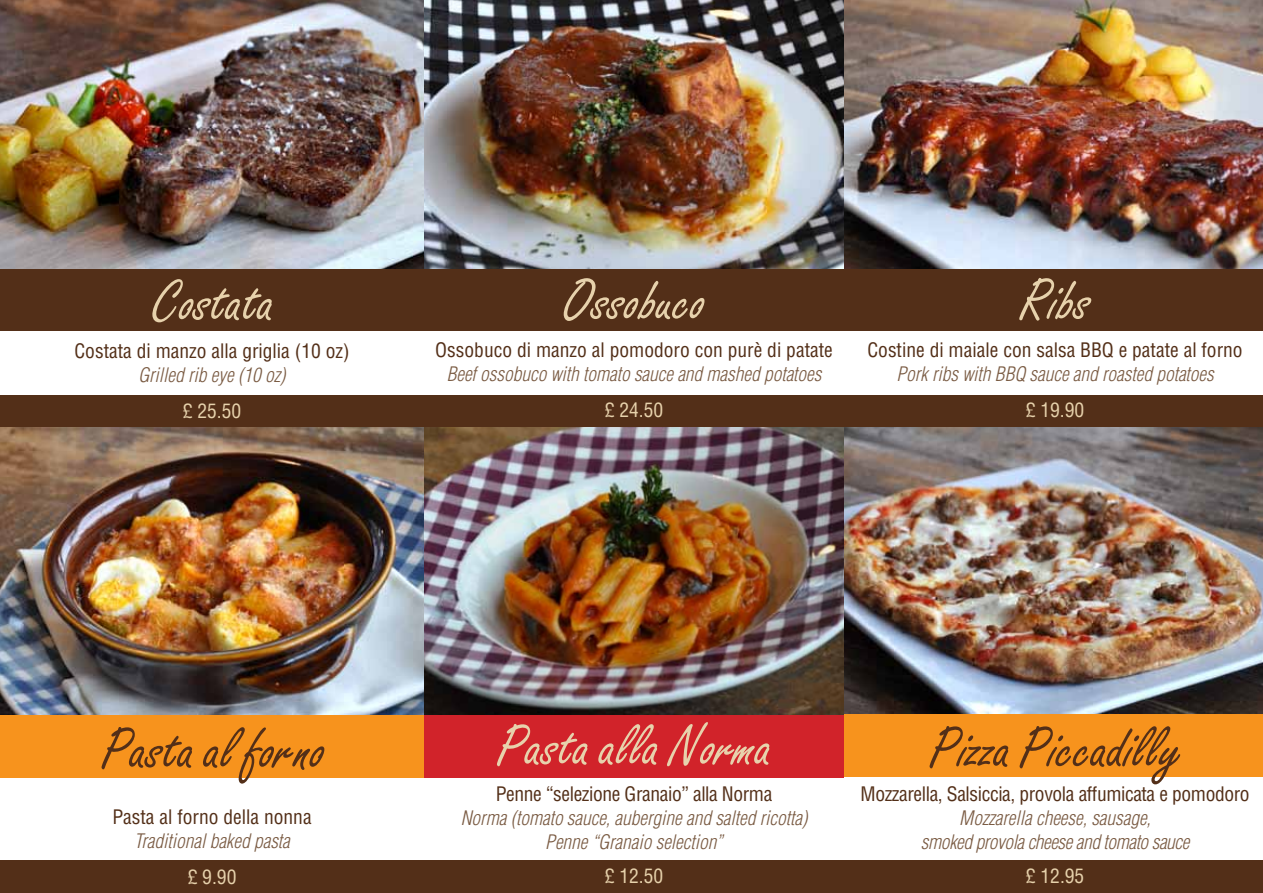
<style>
.page{position:relative;width:1263px;height:893px;background:#fff}
.page>*{position:absolute;margin:0;border:0;box-sizing:border-box;transform-origin:0 0}
.t1{font:60px "Freestyle Script";color:#e7d2ac}
.t2{font:60px "Freestyle Script";color:#532f18}
.t3{font:italic 300 condensed 19.5px/24px "Helvetica";color:#7a5b43;text-align:center}
.t4{font:condensed 19.5px "Helvetica";color:#532f18}
.t5{font:condensed 19.5px "Helvetica";letter-spacing:-.02em;color:#532f18}
.t6{font:italic 300 condensed 19.5px/24px "Helvetica";letter-spacing:-.02em;color:#7a5b43;text-align:center}
.t7{font:condensed 19.5px "Helvetica";color:#e7d2ac}
</style>
<div class="page">
<img style="left:0;top:427px;width:1263px;height:288px">
<div style="left:0;top:269px;width:1263px;height:62px;background:#532f18"></div>
<div style="left:0;top:396px;width:1263px;height:31px;background:#532f18"></div>
<div style="left:0;top:861px;width:1263px;height:32px;background:#532f18"></div>
<img style="left:0;top:0;width:1263px;height:269px">
<div style="left:844px;top:714px;width:419px;height:62px;background:#f7931d"></div>
<div style="left:423px;top:715px;width:421px;height:63px;background:#d1232a"></div>
<div style="left:0;top:715px;width:423px;height:62px;background:#f7931d"></div>
<h1 class="t1" style="left:152px;top:266px;width:122px">Costata</h1>
<p class="t4" style="left:74px;top:339px;width:277px">Costata di manzo alla griglia (10 oz)</p>
<p class="t3" style="left:138px;top:363px;width:149px">Grilled rib eye (10 oz)</p>
<p class="t7" style="left:183px;top:399px;width:60px">£ 25.50</p>
<h1 class="t1" style="left:563px;top:265px;width:143px">Ossobuco</h1>
<h1 class="t1" style="left:1019px;top:265px;width:71px">Ribs</h1>
<p class="t4" style="left:435px;top:338px;width:399px">Ossobuco di manzo al pomodoro con purè di patate</p>
<p class="t3" style="left:447px;top:362px;width:376px">Beef ossobuco with tomato sauce and mashed potatoes</p>
<p class="t7" style="left:605px;top:398px;width:60px">£ 24.50</p>
<p class="t4" style="left:867px;top:338px;width:377px">Costine di maiale con salsa BBQ e patate al forno</p>
<p class="t3" style="left:896px;top:362px;width:319px">Pork ribs with BBQ sauce and roasted potatoes</p>
<p class="t7" style="left:1026px;top:398px;width:60px">£ 19.90</p>
<h1 class="t2" style="left:101px;top:714px;width:224px">Pasta al forno</h1>
<p class="t4" style="left:112px;top:804px;width:201px">Pasta al forno della nonna</p>
<p class="t3" style="left:134px;top:829px;width:157px">Traditional baked pasta</p>
<p class="t7" style="left:188px;top:864px;width:50px">£ 9.90</p>
<h1 class="t1" style="left:497px;top:711px;width:276px">Pasta alla Norma</h1>
<h1 class="t2" style="left:929px;top:713px;width:252px">Pizza Piccadilly</h1>
<p class="t5" style="left:496px;top:781px;width:278px">Penne “selezione Granaio” alla Norma</p>
<p class="t3" style="left:461px;top:805px;width:348px">Norma (tomato sauce, aubergine and salted ricotta)<br>Penne “Granaio selection”</p>
<p class="t7" style="left:605px;top:864px;width:60px">£ 12.50</p>
<p class="t5" style="left:861px;top:781px;width:390px">Mozzarella, Salsiccia, provola affumicata e pomodoro</p>
<p class="t6" style="left:921px;top:805px;width:270px">Mozzarella cheese, sausage,<br>smoked provola cheese and tomato sauce</p>
<p class="t7" style="left:1026px;top:864px;width:60px">£ 12.95</p>
</div>
